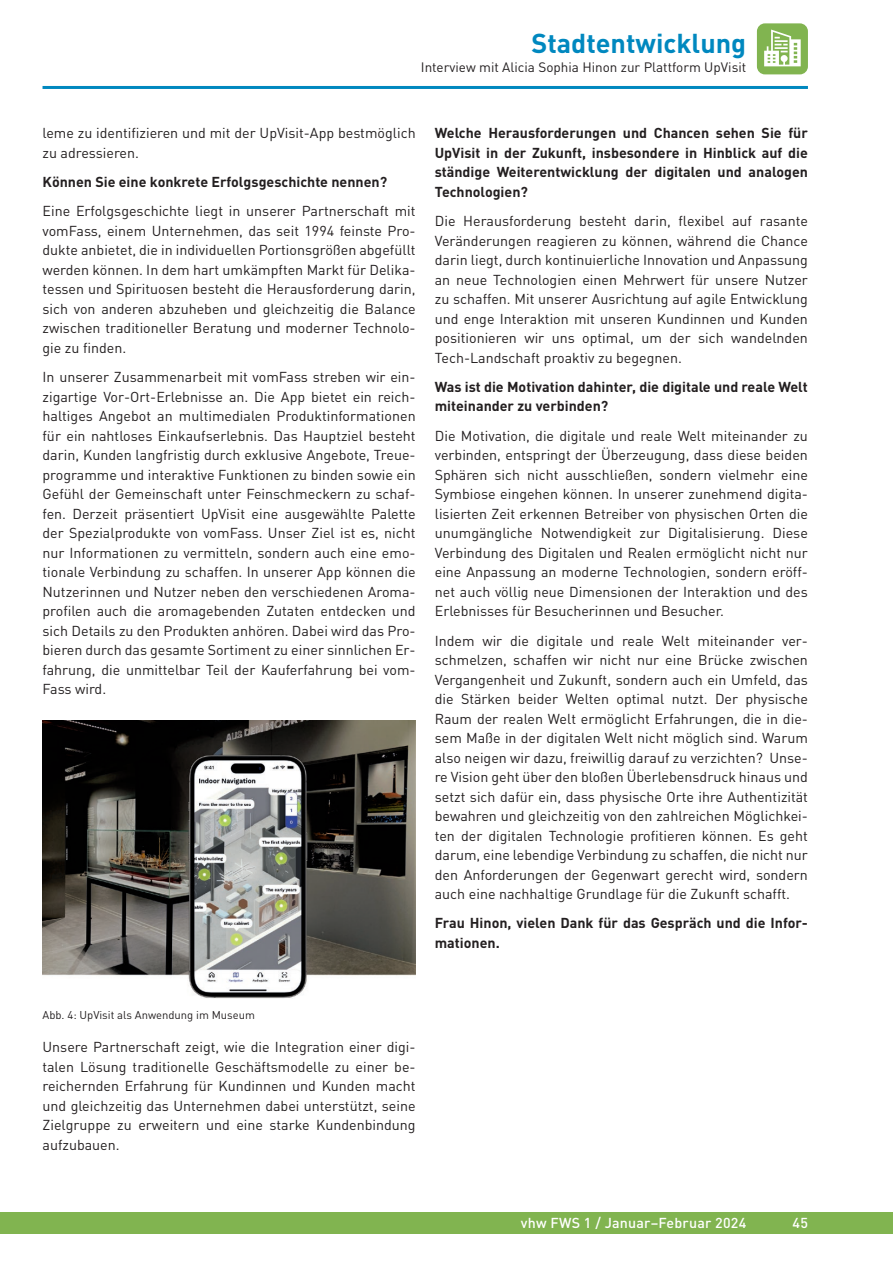
<style>
.page{position:relative;width:893px;height:1263px;background:#fff}
.page>*{position:absolute;margin:0;border:0;box-sizing:border-box;transform-origin:0 0}
.t1{font:700 27px "DIN Pro";color:#0088bf}
._01_Grundschrift{font:14.25px/19.5px "DIN Pro";color:#231f20;text-align:justify}
._01_Grundschrift-2{font:700 14.25px/19.5px "DIN Pro";color:#231f20}
.t2{font:500 14.25px "DIN Pro";letter-spacing:.015em;color:#fff}
.t3{font:13.5px "DIN Pro";color:#231f20}
._06_Bildlegende{font:11.25px "DIN Pro";color:#231f20}
</style>
<div class="page">
<div style="left:0;top:1212px;width:893px;height:21px;background:#81b450"></div>
<hr style="left:43px;top:86px;width:765px;height:3px;background:#0088bf">
<div style="left:757px;top:23px;width:51px;height:51px;background:#81b450;border-radius:8px"></div>
<svg style="left:764px;top:30px;width:37px;height:36px"></svg>
<img style="left:43px;top:721px;width:373px;height:278px">
<p class="t1" style="left:531px;top:25px;width:216px">Stadtentwicklung</p>
<p class="t3" style="left:421px;top:58px;width:327px">Interview mit Alicia Sophia Hinon zur Plattform UpVisit</p>
<p class="_01_Grundschrift" style="left:43px;top:123px;width:375px">leme zu identifizieren und mit der UpVisit-App bestmöglich zu adressieren.</p>
<p class="_01_Grundschrift-2" style="left:43px;top:172px;width:346px">Können Sie eine konkrete Erfolgsgeschichte nennen?</p>
<p class="_01_Grundschrift" style="left:43px;top:201px;width:375px">Eine Erfolgsgeschichte liegt in unserer Partnerschaft mit vomFass, einem Unternehmen, das seit 1994 feinste Pro&shy;dukte anbietet, die in individuellen Portionsgrößen abgefüllt werden können. In dem hart umkämpften Markt für Delika&shy;tessen und Spirituosen besteht die Herausforderung darin, sich von anderen abzuheben und gleichzeitig die Balance zwischen traditioneller Beratung und moderner Technolo&shy;gie zu finden.</p>
<p class="_01_Grundschrift" style="left:43px;top:367px;width:375px">In unserer Zusammenarbeit mit vomFass streben wir ein&shy;zigartige Vor-Ort-Erlebnisse an. Die App bietet ein reich&shy;haltiges Angebot an multimedialen Produktinformationen für ein nahtloses Einkaufserlebnis. Das Hauptziel besteht darin, Kunden langfristig durch exklusive Angebote, Treue&shy;programme und interaktive Funktionen zu binden sowie ein Gefühl der Gemeinschaft unter Feinschmeckern zu schaf&shy;fen. Derzeit präsentiert UpVisit eine ausgewählte Palette der Spezialprodukte von vomFass. Unser Ziel ist es, nicht nur Informationen zu vermitteln, sondern auch eine emo&shy;tionale Verbindung zu schaffen. In unserer App können die Nutzerinnen und Nutzer neben den verschiedenen Aroma&shy;profilen auch die aromagebenden Zutaten entdecken und sich Details zu den Produkten anhören. Dabei wird das Pro&shy;bieren durch das gesamte Sortiment zu einer sinnlichen Er&shy;fahrung, die unmittelbar Teil der Kauferfahrung bei vom-Fass wird.</p>
<p class="_01_Grundschrift-2" style="left:435px;top:123px;width:375px;text-align:justify">Welche Herausforderungen und Chancen sehen Sie für UpVisit in der Zukunft, insbesondere in Hinblick auf die ständige Weiterentwicklung der digitalen und analogen Technologien?</p>
<p class="_01_Grundschrift" style="left:435px;top:211px;width:375px">Die Herausforderung besteht darin, flexibel auf rasante Veränderungen reagieren zu können, während die Chance darin liegt, durch kontinuierliche Innovation und Anpassung an neue Technologien einen Mehrwert für unsere Nutzer zu schaffen. Mit unserer Ausrichtung auf agile Entwicklung und enge Interaktion mit unseren Kundinnen und Kunden positionieren wir uns optimal, um der sich wandelnden Tech-Landschaft proaktiv zu begegnen.</p>
<p class="_01_Grundschrift-2" style="left:435px;top:376px;width:375px">Was ist die Motivation dahinter, die digitale und reale Welt miteinander zu verbinden?</p>
<p class="_01_Grundschrift" style="left:435px;top:425px;width:375px">Die Motivation, die digitale und reale Welt miteinander zu verbinden, entspringt der Überzeugung, dass diese beiden Sphären sich nicht ausschließen, sondern vielmehr eine Symbiose eingehen können. In unserer zunehmend digita&shy;lisierten Zeit erkennen Betreiber von physischen Orten die unumgängliche Notwendigkeit zur Digitalisierung. Diese Verbindung des Digitalen und Realen ermöglicht nicht nur eine Anpassung an moderne Technologien, sondern eröff&shy;net auch völlig neue Dimensionen der Interaktion und des Erlebnisses für Besucherinnen und Besucher.</p>
<p class="_01_Grundschrift" style="left:435px;top:630px;width:375px">Indem wir die digitale und reale Welt miteinander ver&shy;schmelzen, schaffen wir nicht nur eine Brücke zwischen Vergangenheit und Zukunft, sondern auch ein Umfeld, das die Stärken beider Welten optimal nutzt. Der physische Raum der realen Welt ermöglicht Erfahrungen, die in die&shy;sem Maße in der digitalen Welt nicht möglich sind. Warum also neigen wir dazu, freiwillig darauf zu verzichten? Unse&shy;re Vision geht über den bloßen Überlebensdruck hinaus und setzt sich dafür ein, dass physische Orte ihre Authentizität bewahren und gleichzeitig von den zahlreichen Möglichkei&shy;ten der digitalen Technologie profitieren können. Es geht darum, eine lebendige Verbindung zu schaffen, die nicht nur den Anforderungen der Gegenwart gerecht wird, sondern auch eine nachhaltige Grundlage für die Zukunft schafft.</p>
<p class="_01_Grundschrift-2" style="left:435px;top:913px;width:375px">Frau Hinon, vielen Dank für das Gespräch und die Infor&shy;mationen.</p>
<p class="_06_Bildlegende" style="left:43px;top:1007px;width:214px">Abb. 4: UpVisit als Anwendung im Museum</p>
<p class="_01_Grundschrift" style="left:43px;top:1036px;width:375px">Unsere Partnerschaft zeigt, wie die Integration einer digi&shy;talen Lösung traditionelle Geschäftsmodelle zu einer be&shy;reichernden Erfahrung für Kundinnen und Kunden macht und gleichzeitig das Unternehmen dabei unterstützt, seine Zielgruppe zu erweitern und eine starke Kundenbindung aufzubauen.</p>
<p class="t2" style="left:521px;top:1213px;width:227px">vhw FWS 1 / Januar–Februar 2024</p>
<p class="t2" style="left:792px;top:1213px;width:17px">45</p>
</div>
